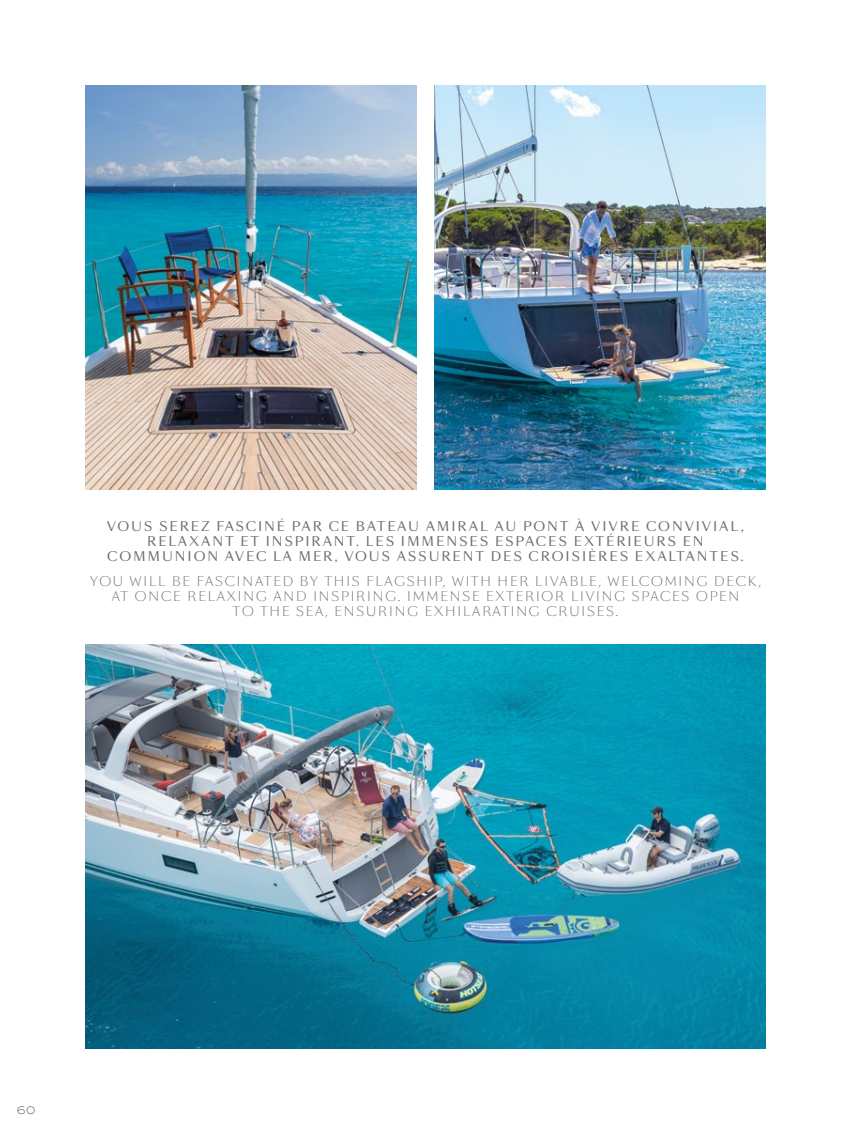
<style>
.page{position:relative;width:851px;height:1134px;background:#fff}
.page>*{position:absolute;margin:0;border:0;box-sizing:border-box;transform-origin:0 0}
.t1{font:12.5px/15px "Sang Bleu Sans";letter-spacing:.15em;color:#686d68;text-align:center}
.t2{font:300 12.5px/15px "Sang Bleu Sans";letter-spacing:.15em;color:#686d68;text-align:center}
.t3{font:11.25px "Syncopate";color:#686d68}
</style>
<div class="page">
<img style="left:85px;top:645px;width:680px;height:404px">
<img style="left:434px;top:85px;width:331px;height:404px">
<img style="left:85px;top:85px;width:331px;height:404px">
<p class="t1" style="left:107px;top:519px;width:638px">VOUS SEREZ FASCINÉ PAR CE BATEAU AMIRAL AU PONT À VIVRE CONVIVIAL,<br>RELAXANT ET INSPIRANT. LES IMMENSES ESPACES EXTÉRIEURS EN<br>COMMUNION AVEC LA MER, VOUS ASSURENT DES CROISIÈRES EXALTANTES.</p>
<p class="t2" style="left:90px;top:574px;width:672px">YOU WILL BE FASCINATED BY THIS FLAGSHIP, WITH HER LIVABLE, WELCOMING DECK,<br>AT ONCE RELAXING AND INSPIRING. IMMENSE EXTERIOR LIVING SPACES OPEN<br>TO THE SEA, ENSURING EXHILARATING CRUISES.</p>
<p class="t3" style="left:17px;top:1104px;width:20px">60</p>
</div>
